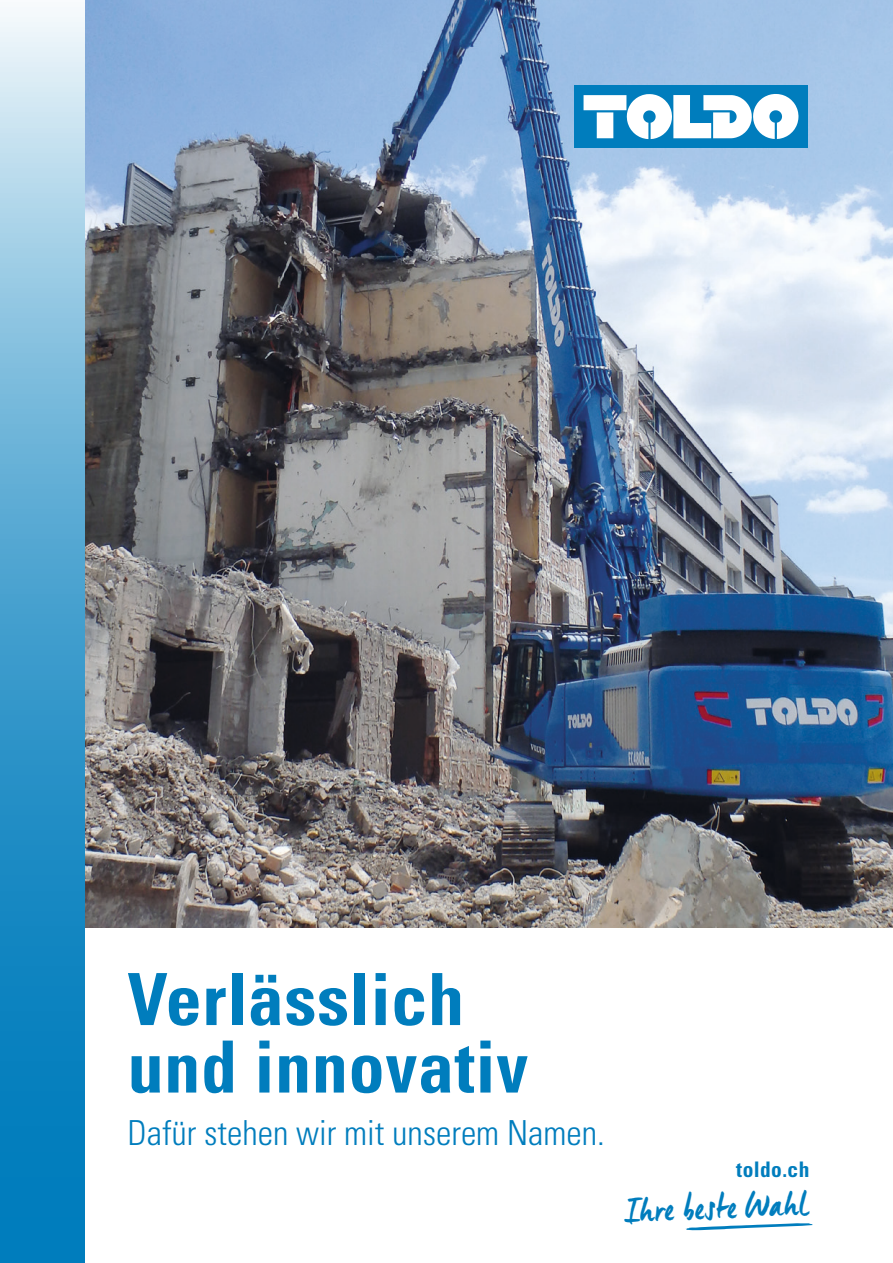
<style>
.page{position:relative;width:893px;height:1263px;background:#fff}
.page>*{position:absolute;margin:0;border:0;box-sizing:border-box;transform-origin:0 0}
.t1{font:700 condensed 72px/67.5px "Univers";letter-spacing:.01em;color:#007dbd}
.t2{font:35.25px "Manus";color:#007dbd}
.t3{font:300 condensed 34.5px "Univers";color:#007dbd}
.t4{font:700 condensed 21.45px "Univers";letter-spacing:.015em;color:#007dbd}
</style>
<div class="page">
<img style="left:85px;top:0;width:808px;height:927px">
<svg style="left:0;top:12px;width:85px;height:1251px;background:#53a7d2"></svg>
<div style="left:574px;top:85px;width:234px;height:63px;background:#007dbd"></div>
<div style="left:597px;top:112px;width:16px;height:26px;background:#fff"></div>
<div style="left:583px;top:95px;width:43px;height:15px;background:#fff"></div>
<svg style="left:627px;top:94px;width:171px;height:45px"></svg>
<svg style="left:685px;top:1223px;width:128px;height:7px"></svg>
<h1 class="t1" style="left:128px;top:964px;width:402px">Verlässlich und innovativ</h1>
<p class="t3" style="left:128px;top:1112px;width:479px">Dafür stehen wir mit unserem Namen.</p>
<p class="t4" style="left:736px;top:1156px;width:75px">toldo.ch</p>
<p class="t2" style="left:623px;top:1189px;width:185px;rotate:-2deg">Ihre beste Wahl</p>
</div>
